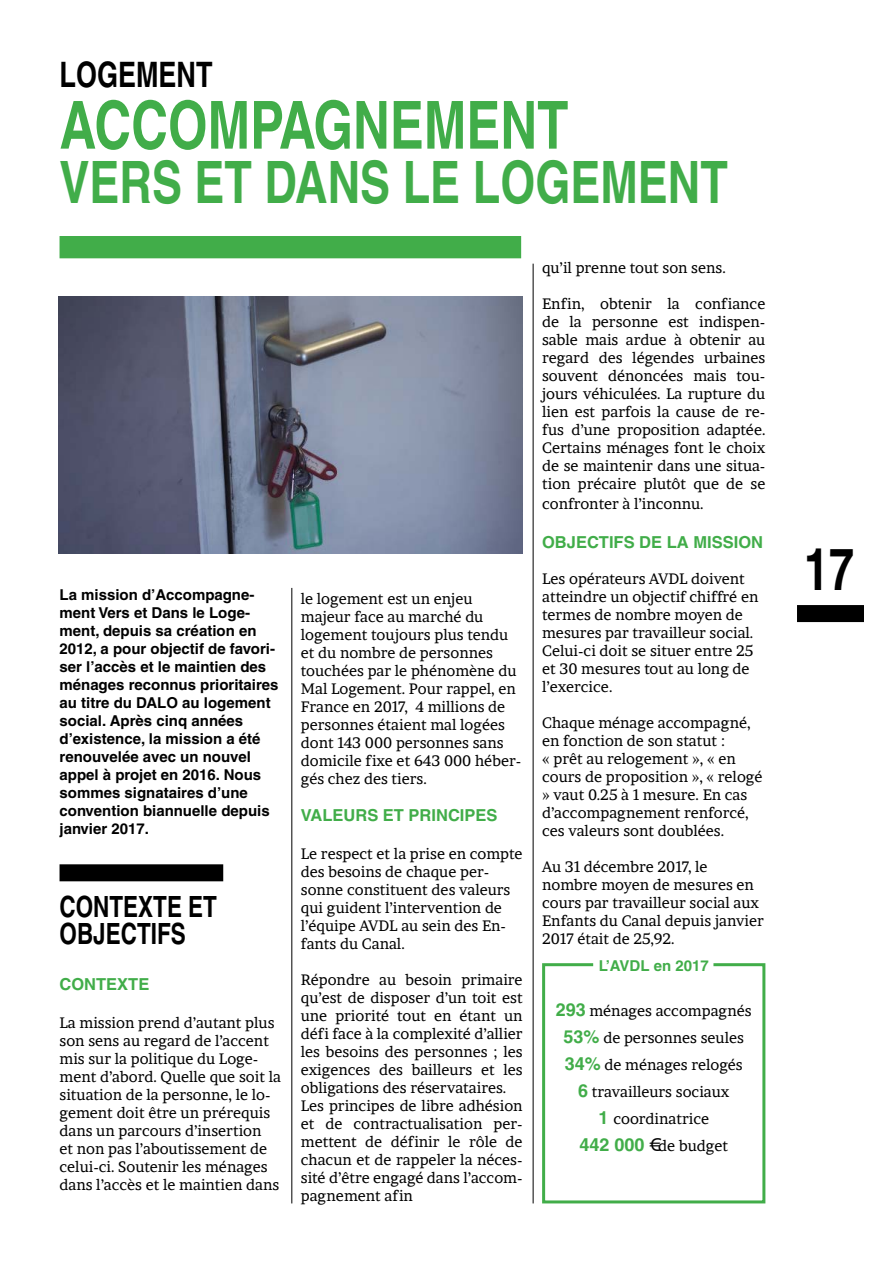
<style>
.page{position:relative;width:893px;height:1263px;background:#fff}
.page>*{position:absolute;margin:0;border:0;box-sizing:border-box;transform-origin:0 0}
.t1{font:700 66.3px "Helvetica";color:#41ad49;scale:.77 1}
.t2{font:700 58.5px "Helvetica";color:#41ad49;scale:.77 1}
.t3{font:700 58.5px "Helvetica";color:#000;scale:.77 1}
.t4{font:700 35.1px "Helvetica";color:#000;scale:.77 1}
.t5{font:700 29.25px/27px "Helvetica";color:#000;scale:.77 1}
.t6{font:700 16.5px "Helvetica";color:#41ad49}
.t7{font:15px/18px "Brawler";color:#000}
.t8{font:700 15px/18px "Helvetica";color:#000}
.t9{font:700 15px "Helvetica";color:#41ad49}
.s1{font-family:"Helvetica";font-weight:700;font-size:18px;color:#41ad49}
</style>
<div class="page">
<div style="left:798px;top:606px;width:64px;height:14px;background:#000"></div>
<div style="left:797px;top:605px;width:67px;height:17px;border:3px solid #000"></div>
<img style="left:58px;top:297px;width:465px;height:257px">
<div style="left:60px;top:236px;width:461px;height:22px;background:#41ad49"></div>
<div style="left:61px;top:866px;width:161px;height:14px;background:#000"></div>
<div style="left:60px;top:864px;width:163px;height:17px;border:3px solid #000"></div>
<svg style="left:542px;top:963px;width:224px;height:241px"></svg>
<hr style="left:291px;top:588px;width:1px;height:615px;background:#000">
<hr style="left:533px;top:264px;width:1px;height:939px;background:#000">
<h3 class="t4" style="left:60px;top:54px;width:200px">LOGEMENT</h3>
<h1 class="t1" style="left:60px;top:85px;width:662px">ACCOMPAGNEMENT</h1>
<h2 class="t2" style="left:60px;top:146px;width:869px">VERS ET DANS LE LOGEMENT</h2>
<p class="t8" style="left:60px;top:585px;width:196px">La mission d’Accompagne-</p>
<p class="t8" style="left:60px;top:603px;width:221px">ment Vers et Dans le Loge&shy;ment, depuis sa création en<br>2012, a pour objectif de favori&shy;ser l’accès et le maintien des ménages reconnus prioritaires au titre du DALO au logement social. Après cinq années d’existence, la mission a été renouvelée avec un nouvel appel à projet en 2016. Nous sommes signataires d’une convention biannuelle depuis janvier 2017.</p>
<h3 class="t5" style="left:60px;top:892px;width:206px">CONTEXTE ET<br>OBJECTIFS</h3>
<p class="t6" style="left:60px;top:974px;width:91px">CONTEXTE</p>
<p class="t7" style="left:60px;top:1014px;width:223px">La mission prend d’autant plus son sens au regard de l’accent mis sur la politique du Loge&shy;ment d’abord. Quelle que soit la situation de la personne, le lo&shy;gement doit être un prérequis dans un parcours d’insertion<br>et non pas l’aboutissement de celui-ci. Soutenir les ménages dans l’accès et le maintien dans</p>
<p class="t7" style="left:301px;top:589px;width:222px">le logement est un enjeu majeur face au marché du logement toujours plus tendu et du nombre de personnes touchées par le phénomène du<br>Mal Logement. Pour rappel, en<br>France en 2017, 4 millions de personnes étaient mal logées dont 143 000 personnes sans domicile fixe et 643 000 héber&shy;gés chez des tiers.</p>
<p class="t6" style="left:301px;top:805px;width:198px">VALEURS ET PRINCIPES</p>
<p class="t7" style="left:301px;top:845px;width:223px">Le respect et la prise en compte des besoins de chaque per&shy;sonne constituent des valeurs qui guident l’intervention de l’équipe AVDL au sein des En&shy;fants du Canal.</p>
<p class="t7" style="left:301px;top:971px;width:223px">Répondre au besoin primaire qu’est de disposer d’un toit est une priorité tout en étant un défi face à la complexité d’allier les besoins des personnes ; les exigences des bailleurs et les obligations des réservataires.<br>Les principes de libre adhésion et de contractualisation per&shy;mettent de définir le rôle de chacun et de rappeler la néces&shy;sité d’être engagé dans l’accom&shy;pagnement afin</p>
<p class="t7" style="left:542px;top:258px;width:185px">qu’il prenne tout son sens.</p>
<p class="t7" style="left:542px;top:294px;width:225px;text-align:justify">Enfin, obtenir la confiance de la personne est indispen&shy;sable mais ardue à obtenir au regard des légendes urbaines souvent dénoncées mais tou&shy;jours véhiculées. La rupture du lien est parfois la cause de re&shy;fus d’une proposition adaptée.<br>Certains ménages font le choix de se maintenir dans une situa&shy;tion précaire plutôt que de se</p>
<p class="t7" style="left:542px;top:494px;width:163px">confronter à l’inconnu.</p>
<p class="t6" style="left:542px;top:532px;width:222px">OBJECTIFS DE LA MISSION</p>
<p class="t7" style="left:542px;top:570px;width:218px">Les opérateurs AVDL doivent atteindre un objectif chiffré en termes de nombre moyen de mesures par travailleur social.<br>Celui-ci doit se situer entre 25 et 30 mesures tout au long de l’exercice.</p>
<p class="t7" style="left:542px;top:714px;width:222px">Chaque ménage accompagné, en fonction de son statut :<br>« prêt au relogement », « en cours de proposition », « relogé » vaut 0.25 à 1 mesure. En cas d’accompagnement renforcé, ces valeurs sont doublées.</p>
<p class="t7" style="left:542px;top:858px;width:223px">Au 31 décembre 2017, le nombre moyen de mesures en cours par travailleur social aux<br>Enfants du Canal depuis janvier<br>2017 était de 25,92.</p>
<p class="t9" style="left:599px;top:956px;width:112px">L’AVDL en 2017</p>
<p class="t7" style="left:556px;top:997px;width:198px;line-height:27px;text-align:center"><span class="s1">293</span> ménages accompagnés<br><span class="s1">53%</span> de personnes seules<br><span class="s1">34%</span> de ménages relogés<br><span class="s1">6</span> travailleurs sociaux<br><span class="s1">1</span> coordinatrice<br><span class="s1">442 000</span> de budget</p>
<h2 class="t3" style="left:804px;top:534px;width:66px">17</h2>
</div>
